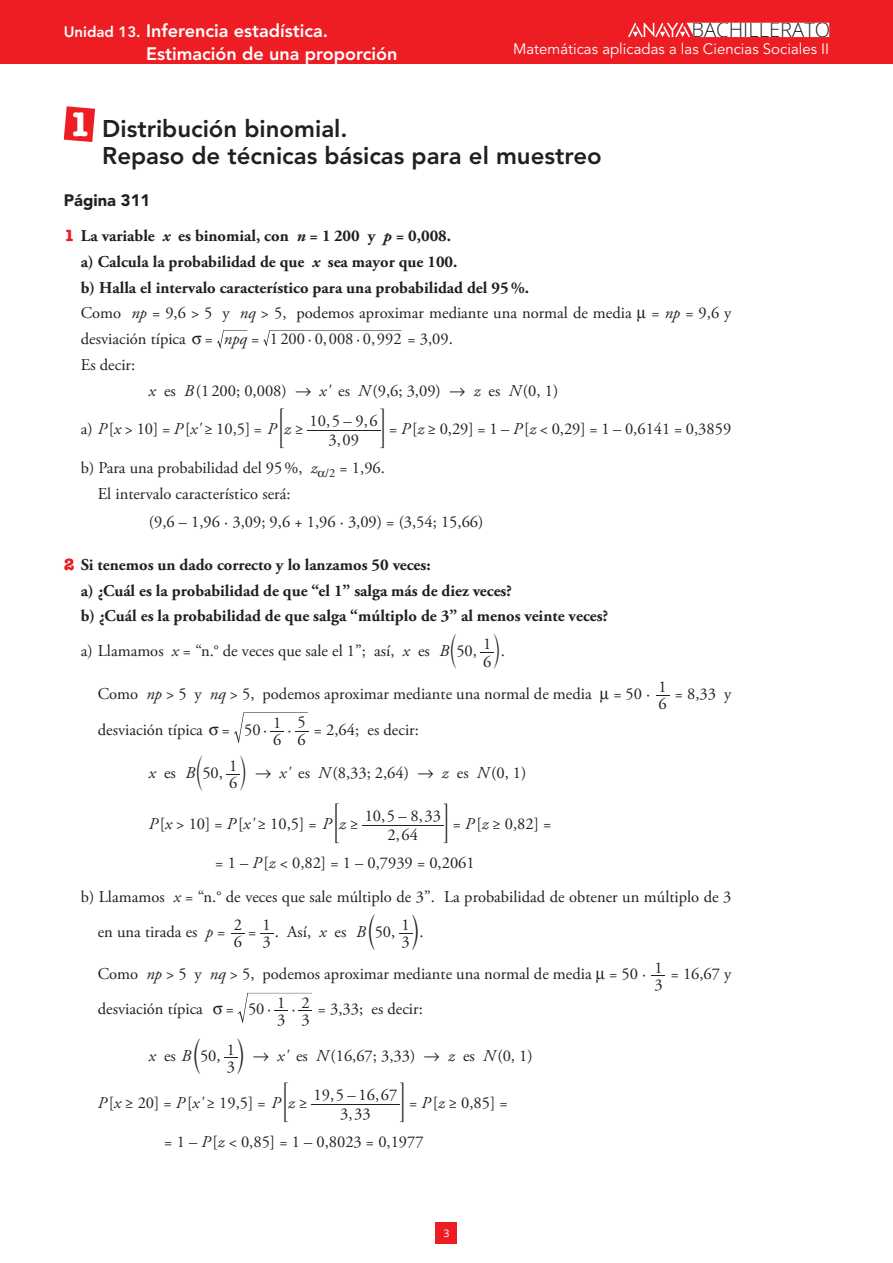
<style>
.page{position:relative;width:893px;height:1263px;background:#fff}
.page>*{position:absolute;margin:0;border:0;box-sizing:border-box;transform-origin:0 0}
.t1{font:800 24px/27px "Avenir LT Std";color:#231f20}
.t2{font:300 20.25px "Open Sans";color:#231f20}
.t3{font:800 18px "Avenir LT Std";color:#fff}
.t4{font:17.25px "MM Variable A";color:#231f20}
.t5{font:16.95px "MM Variable A Bold";color:#231f20}
.t6{font:16.5px/19.2px "Adobe Garamond Pro";color:#231f20}
.t7{font:700 16.5px/25.8px "Adobe Garamond Pro";color:#231f20}
.t8{font:900 16.5px "Avenir LT Std";color:#231f20}
.t9{font:italic 16.5px "Adobe Garamond Pro";color:#231f20}
.t10{font:16.5px "Anaya Math 1";color:#231f20}
.t11{font:16.35px "MM Variable B";color:#231f20}
.t12{font:15px "Avenir LT Std";color:#fff}
.t13{font:10.5px "Open Sans";color:#fff}
.s1{font-size:15px}
.s2{font-family:"American Typewriter Std";font-weight:700;font-size:34.5px;color:#fff}
.s3{font-family:"American Typewriter Std";color:#ee1d23}
.s4{font-style:italic}
.s5{font-weight:400}
.s6{font-weight:400;font-style:italic}
.s7{font-family:"Anaya Math 1";font-weight:400}
.s8{font-style:normal}
.s9{font-family:"MM Variable B";font-size:16.35px}
.s10{font-family:"Adobe Garamond Pro";font-size:16.5px}
.s11{font-family:"Anaya Math 1"}
.s12{font-family:"MM Variable A";font-size:17.25px}
.s13{font-family:"Adobe Garamond Pro"}
.s14{font-family:"MM Variable A Bold";font-size:16.95px}
</style>
<div class="page">
<div style="left:0;top:0;width:893px;height:64px;background:#ee1d23"></div>
<svg style="left:628px;top:22px;width:201px;height:15px"></svg>
<div style="left:436px;top:1222px;width:21px;height:21px;background:#ee1d23"></div>
<svg style="left:64px;top:106px;width:31px;height:36px"></svg>
<svg style="left:217px;top:330px;width:30px;height:19px"></svg>
<svg style="left:263px;top:330px;width:139px;height:16px"></svg>
<hr style="left:307px;top:430px;width:73px;height:1px;background:#231f20">
<svg style="left:481px;top:652px;width:13px;height:1px"></svg>
<svg style="left:656px;top:695px;width:13px;height:1px"></svg>
<svg style="left:234px;top:712px;width:74px;height:31px"></svg>
<svg style="left:227px;top:774px;width:13px;height:1px"></svg>
<hr style="left:362px;top:825px;width:81px;height:1px;background:#231f20">
<svg style="left:231px;top:933px;width:14px;height:1px"></svg>
<svg style="left:260px;top:933px;width:13px;height:1px"></svg>
<svg style="left:399px;top:933px;width:13px;height:1px"></svg>
<svg style="left:652px;top:975px;width:13px;height:1px"></svg>
<svg style="left:238px;top:993px;width:74px;height:30px"></svg>
<svg style="left:224px;top:1057px;width:13px;height:1px"></svg>
<hr style="left:311px;top:1104px;width:89px;height:1px;background:#231f20">
<p class="t3" style="left:64px;top:20px;width:266px"><span class="s1">Unidad 13.</span> Inferencia estadística.</p>
<p class="t2" style="left:691px;top:16px;width:140px">BACHILLERATO</p>
<p class="t3" style="left:146px;top:43px;width:253px">Estimación de una proporción</p>
<p class="t12" style="left:513px;top:40px;width:318px">Matemáticas aplicadas a las Ciencias Sociales II</p>
<h1 class="t1" style="left:102px;top:115px;width:501px;text-indent:-34px"><span class="s2">1</span> Distribución binomial.<br>Repaso de técnicas básicas para el muestreo</h1>
<p class="t8" style="left:64px;top:191px;width:88px">Página 311</p>
<p class="t7" style="left:81px;top:223px;width:652px;text-indent:-17px"><span class="s3">1</span> La variable <span class="s4">x</span> es binomial, con <span class="s4">n</span> = 1 200 y <span class="s4">p</span> = 0,008.<br>a) Calcula la probabilidad de que <span class="s4">x</span> sea mayor que 100.<br>b) Halla el intervalo característico para una probabilidad del 95%.<br><span class="s5">Como</span> <span class="s6">np</span> <span class="s5">= 9,6 &gt; 5 y</span> <span class="s6">nq</span> <span class="s5">&gt; 5, podemos aproximar mediante una normal de media =</span> <span class="s6">np</span> <span class="s5">= 9,6 y desviación típica</span> <span class="s7">q</span> <span class="s5">=</span></p>
<p class="t9" style="left:224px;top:329px;width:37px">npq <span class="s8">=</span></p>
<p class="t6" style="left:270px;top:330px;width:184px">1 200 · ,0 008 · ,0 992 = 3,09.</p>
<p class="t6" style="left:81px;top:356px;width:56px">Es decir:</p>
<p class="t6" style="left:149px;top:381px;width:411px"><span class="s4">x</span> es <span class="s4">B</span>(1200; 0,008) → <span class="s4">x'</span> es <span class="s4">N</span>(9,6; 3,09) → <span class="s4">z</span> es <span class="s4">N</span>(0, 1)</p>
<p class="t6" style="left:81px;top:420px;width:224px">a) <span class="s4">P</span>[<span class="s4">x</span> &gt; 10] = <span class="s4">P</span>[<span class="s4">x'</span> ≥ 10,5] = <span class="s4">P z</span> ≥</p>
<p class="t6" style="left:337px;top:431px;width:6px">,</p>
<p class="t11" style="left:280px;top:418px;width:8px">=</p>
<p class="t6" style="left:379px;top:420px;width:354px"><span class="s9">G</span> = <span class="s4">P</span>[<span class="s4">z</span> ≥ 0,29] = 1 – <span class="s4">P</span>[<span class="s4">z</span> &lt; 0,29] = 1 – 0,6141 = 0,3859</p>
<p class="t6" style="left:98px;top:455px;width:289px;line-height:26px;text-indent:-17px">b) Para una probabilidad del 95%, <span class="s4">z</span> <sub>/2</sub> = 1,96.<br>El intervalo característico será:</p>
<p class="t6" style="left:149px;top:513px;width:336px">(9,6 – 1,96 · 3,09; 9,6 + 1,96 · 3,09) = (3,54; 15,66)</p>
<p class="t7" style="left:81px;top:552px;width:529px;text-indent:-17px"><span class="s3">2</span> Si tenemos un dado correcto y lo lanzamos 50 veces:<br>a) ¿Cuál es la probabilidad de que “el 1” salga más de diez veces?<br>b) ¿Cuál es la probabilidad de que salga “múltiplo de 3” al menos veinte veces?</p>
<p class="t6" style="left:81px;top:642px;width:398px">a) Llamamos <span class="s4">x</span> = “n.° de veces que sale el 1”; así, <span class="s4">x</span> es <span class="s4">B</span> 50,</p>
<p class="t6" style="left:343px;top:412px;width:36px">– 6</p>
<p class="t6" style="left:328px;top:412px;width:41px;text-indent:-19px">10 5 9,<br>3 09</p>
<p class="t6" style="left:326px;top:412px;width:6px">,</p>
<p class="t4" style="left:450px;top:640px;width:8px">C</p>
<p class="t4" style="left:494px;top:640px;width:13px">M<span class="s10">.</span></p>
<p class="t6" style="left:98px;top:684px;width:496px">Como <span class="s4">np</span> &gt; 5 y <span class="s4">nq</span> &gt; 5, podemos aproximar mediante una normal de media</p>
<p class="t6" style="left:613px;top:684px;width:38px">= 50 ·</p>
<p class="t6" style="left:483px;top:635px;width:10px">1</p>
<p class="t6" style="left:483px;top:652px;width:10px">6</p>
<p class="t6" style="left:658px;top:684px;width:74px">1 = 8,33 y</p>
<p class="t6" style="left:658px;top:695px;width:10px">6</p>
<p class="t6" style="left:297px;top:713px;width:10px">5</p>
<p class="t6" style="left:273px;top:714px;width:10px">1</p>
<p class="t6" style="left:98px;top:720px;width:134px">desviación típica <span class="s11">q</span> =</p>
<p class="t6" style="left:244px;top:720px;width:49px">50· ·</p>
<p class="t6" style="left:273px;top:731px;width:10px">6</p>
<p class="t6" style="left:297px;top:731px;width:10px">6</p>
<p class="t6" style="left:314px;top:720px;width:106px">= 2,64; es decir:</p>
<p class="t4" style="left:196px;top:762px;width:8px">C</p>
<p class="t6" style="left:240px;top:763px;width:288px"><span class="s12">M</span> → <span class="s4">x'</span> es <span class="s4">N</span>(8,33; 2,64) → <span class="s4">z</span> es <span class="s4">N</span>(0, 1)</p>
<p class="t6" style="left:149px;top:815px;width:211px"><span class="s4">P</span>[<span class="s4">x</span> &gt; 10] = <span class="s4">P</span>[<span class="s4">x'</span> ≥ 10,5] = <span class="s4">P z</span> ≥</p>
<p class="t6" style="left:396px;top:826px;width:6px">,</p>
<p class="t6" style="left:229px;top:757px;width:10px">1</p>
<p class="t6" style="left:149px;top:763px;width:76px"><span class="s4">x</span> es <span class="s4">B</span> 50,</p>
<p class="t6" style="left:229px;top:774px;width:10px">6</p>
<p class="t11" style="left:335px;top:813px;width:8px">=</p>
<p class="t6" style="left:442px;top:815px;width:111px"><span class="s9">G</span> = <span class="s4">P</span>[<span class="s4">z</span> ≥ 0,82] =</p>
<p class="t6" style="left:215px;top:853px;width:261px">= 1 – <span class="s4">P</span>[<span class="s4">z</span> &lt; 0,82] = 1 – 0,7939 = 0,2061</p>
<p class="t6" style="left:81px;top:888px;width:652px">b) Llamamos <span class="s4">x</span> = “n.° de veces que sale múltiplo de 3”. La probabilidad de obtener un múltiplo de 3</p>
<p class="t6" style="left:98px;top:922px;width:129px">en una tirada es <span class="s4">p</span> =</p>
<p class="t6" style="left:365px;top:806px;width:60px;text-align:right">10 5 8,<br>2 64</p>
<p class="t6" style="left:399px;top:806px;width:44px">– 33</p>
<p class="t6" style="left:381px;top:806px;width:6px">,</p>
<p class="t5" style="left:368px;top:921px;width:8px">C</p>
<p class="t5" style="left:412px;top:921px;width:13px">M<span class="s10">.</span></p>
<p class="t6" style="left:98px;top:965px;width:550px">Como <span class="s4">np</span> &gt; 5 y <span class="s4">nq</span> &gt; 5, podemos aproximar mediante una normal de media = 50 ·</p>
<p class="t6" style="left:234px;top:916px;width:10px">2</p>
<p class="t6" style="left:401px;top:916px;width:10px">1</p>
<p class="t6" style="left:262px;top:916px;width:10px">1</p>
<p class="t6" style="left:248px;top:922px;width:149px">= . Así, <span class="s4">x</span> es <span class="s4">B</span> 50,</p>
<p class="t6" style="left:234px;top:933px;width:10px">6</p>
<p class="t6" style="left:262px;top:933px;width:10px">3</p>
<p class="t6" style="left:401px;top:933px;width:10px">3</p>
<p class="t6" style="left:654px;top:965px;width:79px">1 = 16,67 y</p>
<p class="t6" style="left:654px;top:976px;width:10px">3</p>
<p class="t6" style="left:301px;top:993px;width:10px">2</p>
<p class="t6" style="left:277px;top:993px;width:10px">1</p>
<p class="t10" style="left:213px;top:997px;width:23px">q<span class="s13">=</span></p>
<p class="t6" style="left:318px;top:1000px;width:106px">= 3,33; es decir:</p>
<p class="t6" style="left:149px;top:1047px;width:73px"><span class="s4">x</span> es <span class="s4">B</span> 50,</p>
<p class="t6" style="left:227px;top:1057px;width:10px">3</p>
<p class="t6" style="left:98px;top:1000px;width:107px">desviación típica</p>
<p class="t6" style="left:248px;top:1000px;width:49px">50· ·</p>
<p class="t6" style="left:277px;top:1010px;width:10px">3</p>
<p class="t6" style="left:301px;top:1010px;width:10px">3</p>
<p class="t5" style="left:193px;top:1045px;width:8px">C</p>
<p class="t6" style="left:237px;top:1047px;width:297px"><span class="s14">M</span> → <span class="s4">x'</span> es <span class="s4">N</span>(16,67; 3,33) → <span class="s4">z</span> es <span class="s4">N</span>(0, 1)</p>
<p class="t6" style="left:98px;top:1094px;width:211px"><span class="s4">P</span>[<span class="s4">x</span> ≥ 20] = <span class="s4">P</span>[<span class="s4">x'</span> ≥ 19,5] = <span class="s4">P z</span> ≥</p>
<p class="t6" style="left:348px;top:1105px;width:6px">,</p>
<p class="t6" style="left:227px;top:1040px;width:10px">1</p>
<p class="t11" style="left:284px;top:1092px;width:8px">=</p>
<p class="t6" style="left:398px;top:1094px;width:111px"><span class="s9">G</span> = <span class="s4">P</span>[<span class="s4">z</span> ≥ 0,85] =</p>
<p class="t6" style="left:164px;top:1133px;width:261px">= 1 – <span class="s4">P</span>[<span class="s4">z</span> &lt; 0,85] = 1 – 0,8023 = 0,1977</p>
<p class="t6" style="left:348px;top:1085px;width:51px">– 667</p>
<p class="t6" style="left:314px;top:1085px;width:55px">195 1</p>
<p class="t6" style="left:330px;top:1085px;width:6px">,</p>
<p class="t6" style="left:375px;top:1085px;width:6px">,</p>
<p class="t6" style="left:340px;top:1105px;width:32px">3 33</p>
<p class="t13" style="left:443px;top:1226px;width:8px">3</p>
</div>
